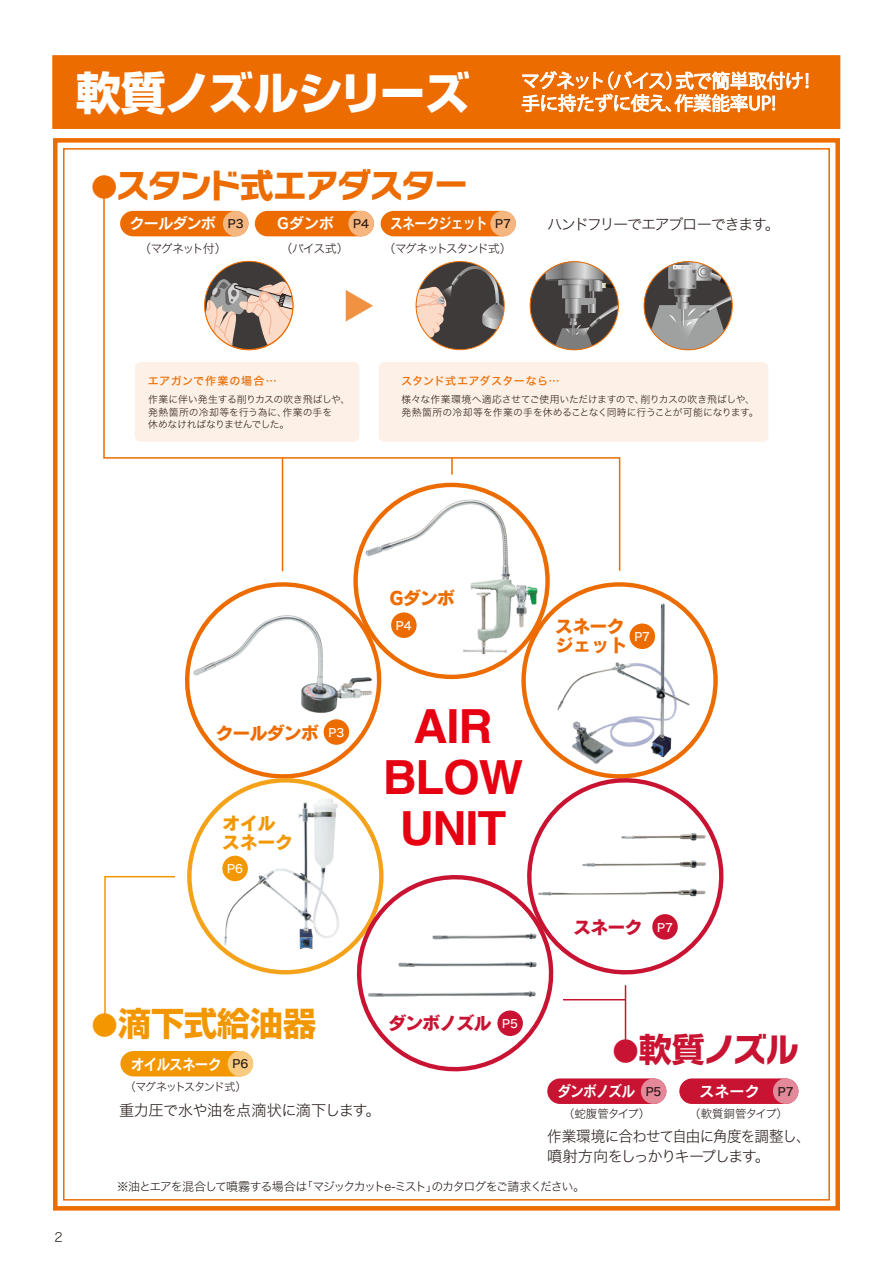
<style>
.page{position:relative;width:893px;height:1263px;background:#fff}
.page>*{position:absolute;margin:0;border:0;box-sizing:border-box;transform-origin:0 0}
.t1{font:700 47.1px/51px "Helvetica";letter-spacing:-.025em;color:#e60012;text-align:center}
.t2{font:800 45px "Shin Go Pro";letter-spacing:-.015em;color:#fff}
.t3{font:700 33px "Typelabo N Std";letter-spacing:-.025em;color:#ed6c00}
.t4{font:700 33px "Shin Go Pro";color:#f39700}
.t5{font:700 33px "Typelabo N Std";color:#c81432}
.t6{font:18.45px/22.5px "Koz Go Pro";color:#fff}
.t7{font:18px "Rodin CID EB";letter-spacing:-.05em;color:#ed6c00}
.t8{font:18px "Rodin CID EB";letter-spacing:-.05em;color:#c81432}
.t9{font:18px/19.4px "Rodin CID EB";letter-spacing:-.025em;color:#ed6c00}
.t10{font:18px/19.4px "Rodin CID EB";letter-spacing:-.025em;color:#f39700}
.t11{font:15.3px/19.5px "Hira Kaku Std W2";letter-spacing:-.065em;color:#231815;scale:.95 1}
.t12{font:15.3px "Hira Kaku Std W2";letter-spacing:-.04em;color:#231815}
.t13{font:15.3px "Hira Kaku Std W2";letter-spacing:-.1em;color:#231815}
.t14{font:15px "Rodin CID B";letter-spacing:-.05em;color:#fff}
.t15{font:15px "Rodin CID B";letter-spacing:-.05em;color:#fff;scale:.9 1}
.t16{font:15px "Rodin CID B";letter-spacing:-.05em;color:#fff;scale:.85 1}
.t17{font:12.75px "Hira Kaku Std W2";color:#231815}
.t18{font:12px "Hira Kaku Std W2";letter-spacing:-.105em;color:#231815}
.t19{font:12px "Hira Kaku Std W2";letter-spacing:-.145em;color:#231815}
.t20{font:11.4px "Hira Kaku Std W2";letter-spacing:-.145em;color:#231815}
.t21{font:11.4px "Hira Kaku Std W5";color:#231815}
.t22{font:11.4px "Hira Kaku Std W5";color:#fff}
.t23{font:11.4px "Hira Kaku Std W2";letter-spacing:-.03em;color:#231815}
.t24{font:11.4px "Hira Kaku Std W2";letter-spacing:-.12em;color:#231815}
.t25{font:11.1px "Hira Kaku Std W5";letter-spacing:.03em;color:#ed6c00}
.t26{font:11.1px "Hira Kaku Std W5";letter-spacing:.075em;color:#ed6c00}
.t27{font:9.9px/12.3px "Hira Kaku Std W2";letter-spacing:-.015em;color:#231815}
.s1{font-size:26.4px}
.s2{font-family:"Shin Go Pro"}
.s3{font-family:"Rodin CID EB";font-weight:400;font-size:26.4px}
</style>
<div class="page">
<div style="left:53px;top:138px;width:787px;height:1072px;border:4px solid #ed6c00"></div>
<svg style="left:196px;top:727px;width:174px;height:59px"></svg>
<svg style="left:373px;top:863px;width:192px;height:209px"></svg>
<svg style="left:510px;top:772px;width:187px;height:214px"></svg>
<img style="left:353px;top:572px;width:197px;height:102px">
<img style="left:549px;top:596px;width:149px;height:176px">
<img style="left:524px;top:803px;width:200px;height:141px">
<img style="left:356px;top:910px;width:196px;height:137px">
<img style="left:212px;top:786px;width:145px;height:172px">
<img style="left:184px;top:575px;width:211px;height:152px">
<div style="left:379px;top:362px;width:389px;height:80px;background:#fdf0e6;border-radius:6px"></div>
<div style="left:52px;top:55px;width:788px;height:74px;background:#ed6c00;border:2px solid #ed6c00"></div>
<hr style="left:563px;top:999px;width:62px;height:1px;background:#c81432">
<div style="left:644px;top:261px;width:88px;height:89px;background:#3e3a39;border-radius:50%"></div>
<svg style="left:674px;top:289px;width:17px;height:6px"></svg>
<svg style="left:668px;top:261px;width:62px;height:28px"></svg>
<svg style="left:645px;top:295px;width:87px;height:55px"></svg>
<svg style="left:103px;top:196px;width:518px;height:376px"></svg>
<hr style="left:625px;top:985px;width:1px;height:66px;background:#c81432">
<div style="left:120px;top:211px;width:128px;height:25px;background:#ed6c00"></div>
<div style="left:255px;top:211px;width:119px;height:25px;background:#ed6c00;border-radius:13px"></div>
<div style="left:120px;top:1051px;width:133px;height:25px;background:#f39700"></div>
<div style="left:547px;top:1078px;width:119px;height:26px;background:#c81432;border-radius:13px"></div>
<div style="left:679px;top:1078px;width:119px;height:26px;background:#c81432;border-radius:13px"></div>
<div style="left:381px;top:211px;width:135px;height:25px;background:#ed6c00"></div>
<svg style="left:522px;top:70px;width:286px;height:42px"></svg>
<svg style="left:451px;top:458px;width:2px;height:17px"></svg>
<hr style="left:282px;top:458px;width:1px;height:113px;background:#ed6c00">
<svg style="left:104px;top:875px;width:71px;height:148px"></svg>
<div style="left:773px;top:1078px;width:25px;height:26px;background:#e38999;border-radius:50%"></div>
<div style="left:641px;top:1078px;width:25px;height:26px;background:#e38999;border-radius:50%"></div>
<div style="left:228px;top:1051px;width:25px;height:25px;background:#f9cb80;border-radius:50%"></div>
<div style="left:223px;top:211px;width:25px;height:25px;background:#f6b680;border-radius:50%"></div>
<div style="left:324px;top:719px;width:25px;height:26px;background:#ed6c00;border-radius:50%"></div>
<div style="left:222px;top:856px;width:26px;height:25px;background:#f39700;border-radius:50%"></div>
<div style="left:652px;top:914px;width:26px;height:26px;background:#c81432;border-radius:50%"></div>
<div style="left:497px;top:1010px;width:26px;height:26px;background:#c81432;border-radius:50%"></div>
<div style="left:391px;top:612px;width:26px;height:26px;background:#ed6c00;border-radius:50%"></div>
<div style="left:629px;top:623px;width:26px;height:26px;background:#ed6c00;border-radius:50%"></div>
<div style="left:348px;top:211px;width:26px;height:25px;background:#f6b680;border-radius:50%"></div>
<div style="left:490px;top:211px;width:26px;height:25px;background:#f6b680;border-radius:50%"></div>
<h2 class="t2" style="left:76px;top:57px;width:396px">軟質ノズルシリーズ</h2>
<h3 class="t6" style="left:521px;top:70px;width:296px">マグネット（バイス）式で簡単取付け！手に持たずに使え、作業能率UP!</h3>
<h3 class="t3" style="left:91px;top:162px;width:378px"><span class="s1">●</span>スタンド<span class="s2">式</span>エアダスター</h3>
<h3 class="t14" style="left:130px;top:214px;width:88px">クールダンボ</h3>
<h3 class="t14" style="left:277px;top:214px;width:58px">Gダンボ</h3>
<p class="t21" style="left:228px;top:215px;width:17px">P3</p>
<h3 class="t16" style="left:390px;top:214px;width:116px">スネークジェット</h3>
<p class="t21" style="left:353px;top:215px;width:17px">P4</p>
<p class="t21" style="left:495px;top:215px;width:17px">P7</p>
<p class="t18" style="left:139px;top:239px;width:89px">（マグネット付）</p>
<p class="t18" style="left:280px;top:239px;width:70px">（バイス式）</p>
<p class="t19" style="left:383px;top:239px;width:130px">（マグネットスタンド式）</p>
<h3 class="t13" style="left:547px;top:212px;width:235px">ハンドフリーでエアブローできます。</h3>
<p class="t26" style="left:148px;top:373px;width:130px">エアガンで作業の場合…</p>
<p class="t27" style="left:148px;top:393px;width:204px">作業に伴い発生する削りカスの吹き飛ばしや、発熱箇所の冷却等を行う為に、作業の手を<br>休めなければなりませんでした。</p>
<p class="t25" style="left:401px;top:373px;width:160px">スタンド式エアダスターなら…</p>
<p class="t27" style="left:401px;top:393px;width:359px">様々な作業環境へ適応させてご使用いただけますので、削りカスの吹き飛ばしや、発熱箇所の冷却等を作業の手を休めることなく同時に行うことが可能になります。</p>
<p class="t17" style="left:54px;top:1228px;width:10px">2</p>
<h3 class="t7" style="left:215px;top:721px;width:105px">クールダンボ</h3>
<p class="t22" style="left:328px;top:724px;width:17px">P3</p>
<h3 class="t10" style="left:222px;top:813px;width:72px">オイルスネーク</h3>
<p class="t22" style="left:227px;top:860px;width:17px">P6</p>
<h3 class="t7" style="left:389px;top:586px;width:67px">Gダンボ</h3>
<p class="t22" style="left:396px;top:617px;width:17px">P4</p>
<h1 class="t1" style="left:383px;top:706px;width:142px">AIR<br>BLOW<br>UNIT</h1>
<h3 class="t9" style="left:555px;top:615px;width:73px">スネークジェット</h3>
<p class="t22" style="left:634px;top:628px;width:17px">P7</p>
<h3 class="t8" style="left:573px;top:915px;width:71px">スネーク</h3>
<p class="t22" style="left:657px;top:918px;width:17px">P7</p>
<h3 class="t4" style="left:92px;top:998px;width:226px"><span class="s3">●</span>滴下式給油器</h3>
<h3 class="t15" style="left:131px;top:1054px;width:102px">オイルスネーク</h3>
<p class="t21" style="left:232px;top:1055px;width:17px">P6</p>
<p class="t20" style="left:124px;top:1078px;width:124px">（マグネットスタンド式）</p>
<h3 class="t12" style="left:119px;top:1098px;width:263px">重力圧で水や油を点滴状に滴下します。</h3>
<h3 class="t8" style="left:388px;top:1011px;width:105px">ダンボノズル</h3>
<p class="t22" style="left:502px;top:1015px;width:17px">P5</p>
<h3 class="t5" style="left:612px;top:1025px;width:187px"><span class="s3">●</span><span class="s2">軟質</span>ノズル</h3>
<h3 class="t15" style="left:557px;top:1081px;width:88px">ダンボノズル</h3>
<h3 class="t14" style="left:700px;top:1081px;width:61px">スネーク</h3>
<p class="t21" style="left:646px;top:1083px;width:17px">P5</p>
<p class="t21" style="left:778px;top:1083px;width:17px">P7</p>
<p class="t24" style="left:563px;top:1105px;width:89px">（蛇腹管タイプ）</p>
<p class="t23" style="left:689px;top:1105px;width:100px">（軟質銅管タイプ）</p>
<h3 class="t11" style="left:547px;top:1126px;width:279px">作業環境に合わせて自由に角度を調整し、噴射方向をしっかりキープします。</h3>
<p class="t18" style="left:117px;top:1177px;width:470px">※油とエアを混合して噴霧する場合は「マジックカットe-ミスト」のカタログをご請求ください。</p>
</div>
